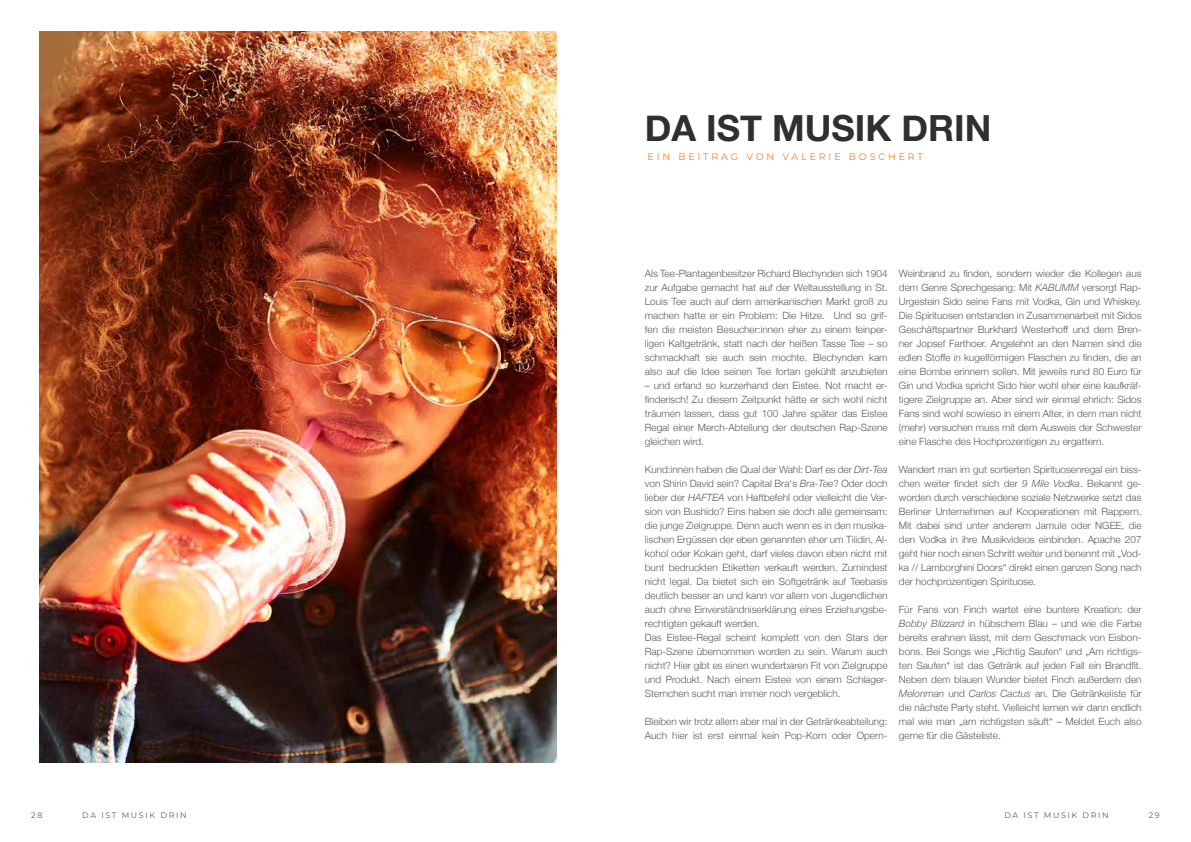
<style>
.page{position:relative;width:1191px;height:842px;background:#fff}
.page>*{position:absolute;margin:0;border:0;box-sizing:border-box;transform-origin:0 0}
.t1{font:700 36px "Helvetica Neue";color:#302f2f}
.t2{font:300 10px/14px "Helvetica Neue";color:#5a5a5b;text-align:justify}
.t3{font:9.5px "Montserrat";letter-spacing:.3em;color:#f0822b}
.t4{font:8px "Montserrat";letter-spacing:.2em;color:#5a5a5b}
.s1{font-style:italic}
</style>
<div class="page">
<img style="left:39px;top:31px;width:517px;height:732px">
<h1 class="t1" style="left:645px;top:100px;width:348px">DA IST MUSIK DRIN</h1>
<p class="t3" style="left:647px;top:150px;width:277px">EIN BEITRAG VON VALERIE BOSCHERT</p>
<p class="t2" style="left:645px;top:265px;width:244px">Als Tee-Plantagenbesitzer Richard Blechynden sich 1904 zur Aufgabe gemacht hat auf der Weltausstellung in St.<br>Louis Tee auch auf dem amerikanischen Markt groß zu machen hatte er ein Problem: Die Hitze. Und so grif&shy;fen die meisten Besucher:innen eher zu einem feinper&shy;ligen Kaltgetränk, statt nach der heißen Tasse Tee – so schmackhaft sie auch sein mochte. Blechynden kam also auf die Idee seinen Tee fortan gekühlt anzubieten</p>
<p class="t2" style="left:645px;top:377px;width:244px">– und erfand so kurzerhand den Eistee. Not macht er&shy;finderisch! Zu diesem Zeitpunkt hätte er sich wohl nicht träumen lassen, dass gut 100 Jahre später das Eistee Regal einer Merch-Abteilung der deutschen Rap-Szene gleichen wird.</p>
<p class="t2" style="left:645px;top:461px;width:244px;text-align:left">Kund:innen haben die Qual der Wahl: Darf es der <span class="s1">Dirt-Tea </span>von Shirin David sein? Capital Bra‘s <span class="s1">Bra-Tee</span>? Oder doch lieber der <span class="s1">HAFTEA</span> von Haftbefehl oder vielleicht die Ver&shy;sion von Bushido? Eins haben sie doch alle gemeinsam: die junge Zielgruppe. Denn auch wenn es in den musika&shy;lischen Ergüssen der eben genannten eher um Tilidin, Al&shy;kohol oder Kokain geht, darf vieles davon eben nicht mit bunt bedruckten Etiketten verkauft werden. Zumindest nicht legal. Da bietet sich ein Softgetränk auf Teebasis deutlich besser an und kann vor allem von Jugendlichen auch ohne Einverständniserklärung eines Erziehungsbe&shy;rechtigten gekauft werden.<br>Das Eistee-Regal scheint komplett von den Stars der Rap-Szene übernommen worden zu sein. Warum auch nicht? Hier gibt es einen wunderbaren Fit von Zielgruppe und Produkt. Nach einem Eistee von einem Schlager-Sternchen sucht man immer noch vergeblich.</p>
<p class="t2" style="left:645px;top:713px;width:244px">Bleiben wir trotz allem aber mal in der Getränkeabteilung:<br>Auch hier ist erst einmal kein Pop-Korn oder Opern-</p>
<p class="t2" style="left:899px;top:265px;width:244px">Weinbrand zu finden, sondern wieder die Kollegen aus dem Genre Sprechgesang: Mit <span class="s1">KABUMM</span> versorgt Rap-Urgestein Sido seine Fans mit Vodka, Gin und Whiskey.<br>Die Spirituosen entstanden in Zusammenarbeit mit Sidos Geschäftspartner Burkhard Westerhoff und dem Bren&shy;ner Jopsef Farthoer. Angelehnt an den Namen sind die edlen Stoffe in kugelförmigen Flaschen zu finden, die an eine Bombe erinnern sollen. Mit jeweils rund 80 Euro für Gin und Vodka spricht Sido hier wohl eher eine kaufkräf&shy;tigere Zielgruppe an. Aber sind wir einmal ehrlich: Sidos Fans sind wohl sowieso in einem Alter, in dem man nicht (mehr) versuchen muss mit dem Ausweis der Schwester eine Flasche des Hochprozentigen zu ergattern.</p>
<p class="t2" style="left:899px;top:461px;width:244px">Wandert man im gut sortierten Spirituosenregal ein biss&shy;chen weiter findet sich der <span class="s1">9 Mile Vodka</span>. Bekannt ge&shy;worden durch verschiedene soziale Netzwerke setzt das Berliner Unternehmen auf Kooperationen mit Rappern.<br>Mit dabei sind unter anderem Jamule oder NGEE, die den Vodka in ihre Musikvideos einbinden. Apache 207 geht hier noch einen Schritt weiter und benennt mit „Vod&shy;ka // Lamborghini Doors“ direkt einen ganzen Song nach der hochprozentigen Spirituose.</p>
<p class="t2" style="left:899px;top:601px;width:244px">Für Fans von Finch wartet eine buntere Kreation: der <span class="s1">Bobby Blizzard</span> in hübschem Blau – und wie die Farbe bereits erahnen lässt, mit dem Geschmack von Eisbon&shy;bons. Bei Songs wie „Richtig Saufen“ und „Am richtigs&shy;ten Saufen“ ist das Getränk auf jeden Fall ein Brandfit.<br>Neben dem blauen Wunder bietet Finch außerdem den <span class="s1">Melonman</span> und <span class="s1">Carlos Cactus</span> an. Die Getränkeliste für die nächste Party steht. Vielleicht lernen wir dann endlich mal wie man „am richtigsten säuft“ – Meldet Euch also gerne für die Gästeliste.</p>
<p class="t4" style="left:31px;top:809px;width:13px">28</p>
<p class="t4" style="left:82px;top:809px;width:106px">DA IST MUSIK DRIN</p>
<p class="t4" style="left:1004px;top:809px;width:106px">DA IST MUSIK DRIN</p>
<p class="t4" style="left:1148px;top:809px;width:13px">29</p>
</div>
